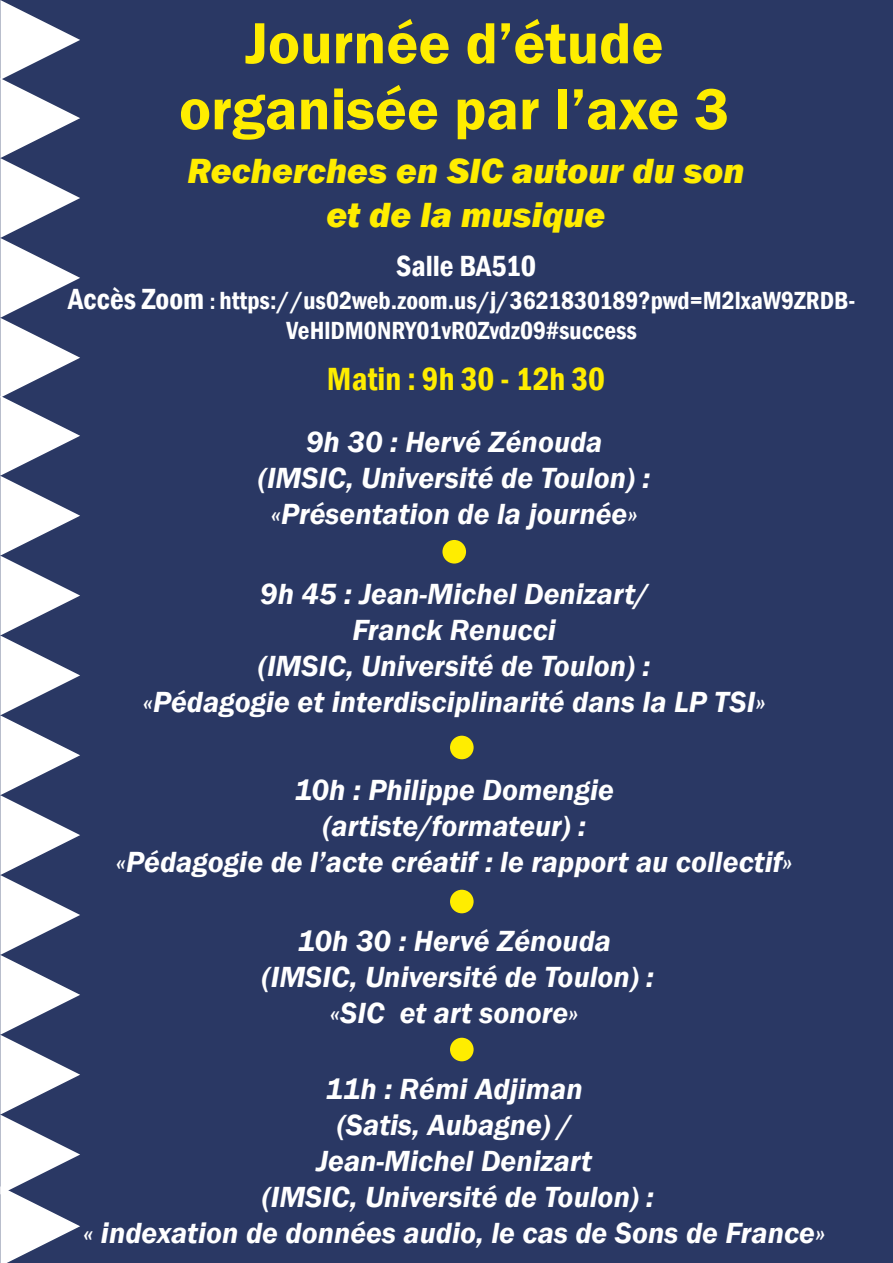
<style>
.page{position:relative;width:893px;height:1263px;background:#2a3864}
.page>*{position:absolute;margin:0;border:0;box-sizing:border-box;transform-origin:0 0}
.t1{font:600 60px/66px "Franklin Gothic";color:#ffed00;text-align:center}
.t2{font:italic 800 36px/43.2px "Franklin Gothic";color:#ffed00;text-align:center}
.t3{font:600 condensed 33px "Franklin Gothic";color:#ffed00}
.t4{font:italic 600 30px/36px "Franklin Gothic";color:#fff;text-align:center}
.t5{font:600 condensed 30px "Franklin Gothic";color:#fff}
.t6{font:600 condensed 25.5px/30.6px "Franklin Gothic";color:#fff;text-align:center}
.s1{font-size:30px}
.s2{font-size:22.5px}
</style>
<div class="page">
<div style="left:442px;top:540px;width:24px;height:23px;background:#ffed00;border-radius:50%"></div>
<div style="left:450px;top:736px;width:24px;height:23px;background:#ffed00;border-radius:50%"></div>
<div style="left:450px;top:890px;width:24px;height:23px;background:#ffed00;border-radius:50%"></div>
<svg style="left:0;top:0;width:80px;height:1263px"></svg>
<div style="left:450px;top:1038px;width:24px;height:23px;background:#ffed00;border-radius:50%"></div>
<h1 class="t1" style="left:179px;top:11px;width:552px">Journée d’étude organisée par l’axe 3</h1>
<p class="t2" style="left:187px;top:150px;width:559px">Recherches en SIC autour du son et de la musique</p>
<p class="t5" style="left:396px;top:246px;width:142px">Salle BA510</p>
<p class="t6" style="left:68px;top:285px;width:789px"><span class="s1">Accès Zoom</span> <span class="s2">:</span> https://us02web.zoom.us/j/3621830189?pwd=M2lxaW9ZRDB-<br>VeHlDM0NRY01vR0Zvdz09#success</p>
<p class="t3" style="left:327px;top:357px;width:280px">Matin : 9h 30 - 12h 30</p>
<p class="t4" style="left:258px;top:423px;width:393px">9h 30 : Hervé Zénouda (IMSIC, Université de Toulon) : «Présentation de la journée»</p>
<p class="t4" style="left:143px;top:575px;width:624px">9h 45 : Jean-Michel Denizart/<br>Franck Renucci<br>(IMSIC, Université de Toulon) :<br>«Pédagogie et interdisciplinarité dans la LP TSI»</p>
<p class="t4" style="left:116px;top:772px;width:678px">10h : Philippe Domengie<br>(artiste/formateur) :<br>«Pédagogie de l’acte créatif : le rapport au collectif»</p>
<p class="t4" style="left:262px;top:923px;width:393px">10h 30 : Hervé Zénouda (IMSIC, Université de Toulon) : «SIC et art sonore»</p>
<p class="t4" style="left:83px;top:1071px;width:744px">11h : Rémi Adjiman<br>(Satis, Aubagne) /<br>Jean-Michel Denizart<br>(IMSIC, Université de Toulon) :<br>« indexation de données audio, le cas de Sons de France»</p>
</div>
